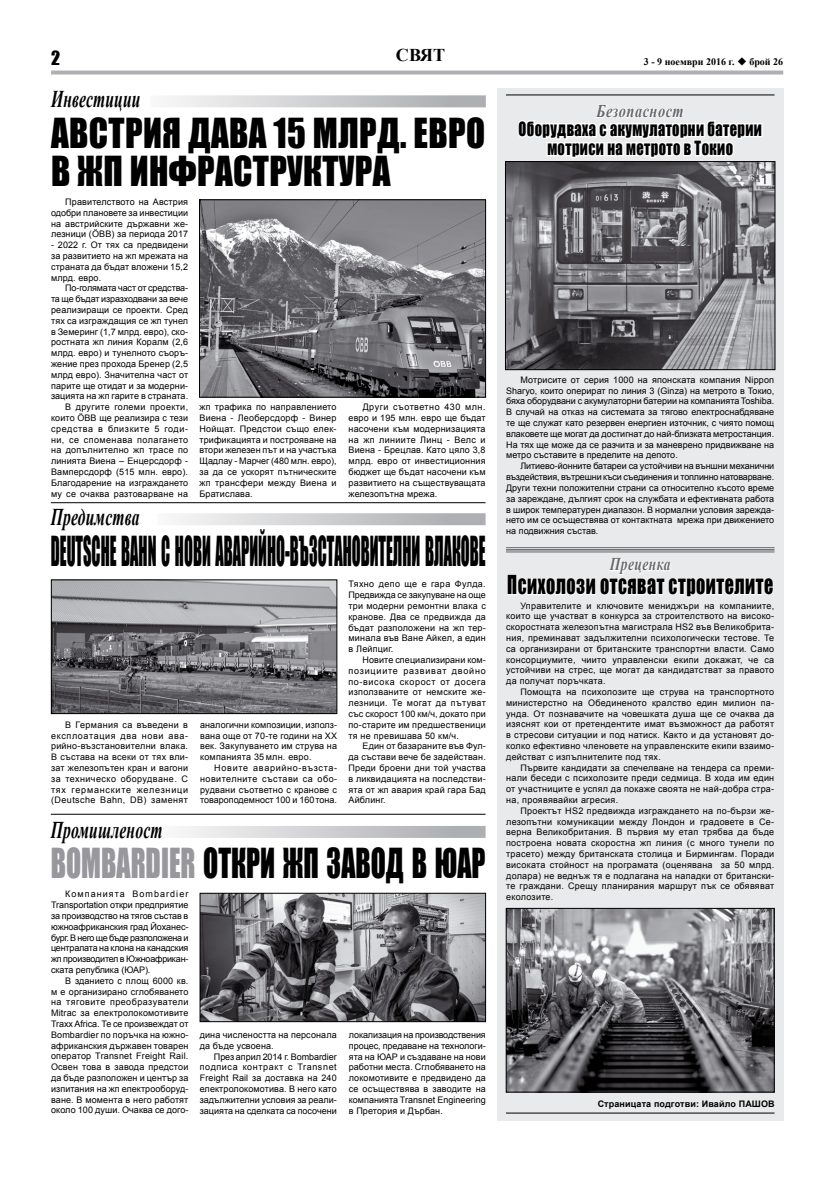
<style>
.page{position:relative;width:823px;height:1191px;background:#fff}
.page>*{position:absolute;margin:0;border:0;box-sizing:border-box;transform-origin:0 0}
.t1{font:38px "Impact";color:#000;scale:.43 1}
.t2{font:38px/38px "Impact";color:#000;scale:.92 1}
.t3{font:38px "Impact";color:#000;scale:.73 1}
.t4{font:italic 700 24px "Times New Roman";letter-spacing:.01em;color:#000;scale:.65 1}
.t5{font:24px "Impact";letter-spacing:.03em;color:#000;scale:.75 1}
.t6{font:18px/19px "Impact";letter-spacing:.03em;color:#000;text-align:center;scale:.8 1}
.t7{font:italic 700 18px "Times New Roman";letter-spacing:.03em;color:#68676c;scale:.8 1}
.t8{font:italic 700 18px "Times New Roman";letter-spacing:.03em;color:#68676c;scale:.75 1}
.t9{font:700 18px "Times New Roman";color:#000}
.t10{font:18px "Impact";letter-spacing:.03em;color:#000}
.t11{font:700 10px "Times New Roman";color:#000}
.t12{font:9px/10.8px "Arial";letter-spacing:.015em;color:#000;text-align:justify}
.t13{font:700 9px "Arial";letter-spacing:.015em;color:#000}
.s1{color:#98989c}
</style>
<div class="page">
<svg style="left:51px;top:70px;width:731px;height:4px;background:#b8b9bb"></svg>
<div style="left:497px;top:88px;width:285px;height:1032px;background:#e9eaeb"></div>
<svg style="left:515px;top:94px;width:248px;height:64px"></svg>
<svg style="left:507px;top:558px;width:267px;height:39px"></svg>
<hr style="left:505px;top:547px;width:269px;height:1px;background:#68676c">
<hr style="left:505px;top:549px;width:269px;height:1px;background:#68676c">
<hr style="left:505px;top:551px;width:269px;height:1px;background:#68676c">
<hr style="left:505px;top:95px;width:269px;height:1px;background:#000">
<img style="left:507px;top:163px;width:265px;height:205px">
<div style="left:505px;top:161px;width:269px;height:209px;border:1px solid #000"></div>
<hr style="left:505px;top:1112px;width:269px;height:1px;background:#000">
<hr style="left:51px;top:502px;width:434px;height:1px;background:#000">
<hr style="left:51px;top:813px;width:434px;height:1px;background:#000">
<svg style="left:168px;top:95px;width:317px;height:12px;background:#cecfd1"></svg>
<svg style="left:174px;top:513px;width:311px;height:12px;background:#cecfd0"></svg>
<svg style="left:180px;top:826px;width:305px;height:12px;background:#cdced0"></svg>
<img style="left:507px;top:910px;width:265px;height:180px">
<div style="left:505px;top:908px;width:269px;height:184px;border:1px solid #000"></div>
<img style="left:201px;top:201px;width:282px;height:194px">
<div style="left:199px;top:199px;width:286px;height:198px;border:1px solid #000"></div>
<img style="left:53px;top:581px;width:282px;height:131px">
<div style="left:51px;top:579px;width:286px;height:135px;border:1px solid #000"></div>
<img style="left:202px;top:895px;width:281px;height:125px">
<div style="left:200px;top:893px;width:285px;height:129px;border:1px solid #000"></div>
<h3 class="t10" style="left:51px;top:44px;width:11px">2</h3>
<h3 class="t9" style="left:396px;top:43px;width:51px">СВЯТ</h3>
<h2 class="t4" style="left:51px;top:82px;width:139px">Инвестиции</h2>
<h1 class="t2" style="left:51px;top:113px;width:473px">АВСТРИЯ ДАВА 15 МЛРД. ЕВРО<br>В ЖП ИНФРАСТРУКТУРА</h1>
<p class="t12" style="left:51px;top:196px;width:138px;text-indent:14px">Правителството на Австрия одобри плановете за инвестиции на австрийските държавни же&shy;лезници (ÖBB) за периода 2017</p>
<p class="t12" style="left:51px;top:240px;width:138px">- 2022 г. От тях са предвидени за развитието на жп мрежата на страната да бъдат вложени 15,2 млрд. евро.</p>
<p class="t12" style="left:51px;top:283px;width:138px;text-align:right">По-голямата част от средства-<br>та ще бъдат изразходвани за вече реализиращи се проекти. Сред тях са изграждащия се жп тунел в Земеринг (1,7 млрд. евро), ско&shy;ростната жп линия Коралм (2,6 млрд. евро) и тунелното съоръ&shy;жение през прохода Бренер (2,5 млрд евро). Значителна част от парите ще отидат и за модерни&shy;зацията на жп гарите в страната.<br>В другите големи проекти, които ÖBB ще реализира с тези средства в близките 5 годи&shy;ни, се споменава полагането на допълнително жп трасе по линията Виена – Енцерсдорф -<br>Вамперсдорф (515 млн. евро).<br>Благодарение на изграждането му се очаква разтоварване на</p>
<p class="t12" style="left:199px;top:401px;width:138px">жп трафика по направлението Виена - Леоберсдорф - Винер Нойщат. Предстои също елек&shy;трификацията и построяване на втори железен път и на участъка Щадлау - Марчег (480 млн. евро), за да се ускорят пътническите жп трансфери между Виена и Братислава.</p>
<p class="t12" style="left:348px;top:401px;width:138px;text-indent:14px">Други съответно 430 млн. евро и 195 млн. евро ще бъдат насочени към модернизацията на жп линиите Линц - Велс и Виена - Брецлав. Като цяло 3,8 млрд. евро от инвестиционния бюджет ще бъдат насочени към развитието на съществуващата железопътна мрежа.</p>
<h2 class="t4" style="left:51px;top:500px;width:138px">Предимства</h2>
<h1 class="t1" style="left:51px;top:521px;width:1011px">DEUTSCHE BAHN С НОВИ АВАРИЙНО-ВЪЗСТАНОВИТЕЛНИ ВЛАКОВЕ</h1>
<p class="t12" style="left:51px;top:719px;width:138px;text-indent:14px">В Германия са въведени в експлоатация два нови ава&shy;рийно-възстановителни влака.<br>В състава на всеки от тях вли&shy;зат железопътен кран и вагони за техническо оборудване. С тях германските железници (Deutsche Bahn, DB) заменят</p>
<p class="t12" style="left:200px;top:719px;width:138px">аналогични композиции, използ&shy;вана още от 70-те години на ХХ век. Закупуването им струва на компанията 35 млн. евро.</p>
<p class="t12" style="left:200px;top:762px;width:138px;text-indent:14px">Новите аварийно-възста&shy;новителните състави са обо&shy;рудвани съответно с кранове с товароподемност 100 и 160тона.</p>
<p class="t12" style="left:348px;top:579px;width:139px">Тяхно депо ще е гара Фулда.<br>Предвижда се закупуване на още три модерни ремонтни влака с кранове. Два се предвижда да бъдат разположени на жп тер&shy;минала във Ване Айкел, а един в Лейпциг.</p>
<p class="t12" style="left:348px;top:654px;width:139px;text-indent:14px">Новите специализирани ком&shy;позициите развиват двойно по-висока скорост от досега използваните от немските же&shy;лезници. Те могат да пътуват със скорост 100 км/ч, докато при по-старите им предшественици тя не превишава 50 км/ч.</p>
<p class="t12" style="left:348px;top:741px;width:139px;text-indent:14px">Един от базараните във Фул&shy;да състави вече бе задействан.<br>Преди броени дни той участва в ликвидацията на последстви&shy;ята от жп авария край гара Бад Айблинг.</p>
<h2 class="t4" style="left:51px;top:812px;width:173px">Промишленост</h2>
<h1 class="t3" style="left:51px;top:834px;width:596px"><span class="s1">BOMBARDIER</span> ОТКРИ ЖП ЗАВОД В ЮАР</h1>
<p class="t12" style="left:51px;top:889px;width:139px;text-indent:14px">Компанията Bombardier Transportation откри предприятие за производство на тягов състав в южноафриканския град Йоханес&shy;бург. В него ще бъде разположена и централата на клона на канадския жп производител в Южноафрикан&shy;ската република (ЮАР).</p>
<p class="t12" style="left:51px;top:975px;width:139px;text-indent:14px">В зданието с площ 6000 кв. м е организирано сглобяването на тяговите преобразуватели Mitrac за електролокомотивите Traxx Africa. Те се произвеждат от Bombardier по поръчка на южно&shy;африканския държавен товарен оператор Transnet Freight Rail.<br>Освен това в завода предстои да бъде разположен и център за изпитания на жп електрооборуд&shy;ване. В момента в него работят около 100 души. Очаква се дого-</p>
<p class="t12" style="left:200px;top:1029px;width:138px">дина числеността на персонала да бъде усвоена.</p>
<p class="t12" style="left:200px;top:1051px;width:138px;text-indent:14px">През април 2014 г. Bombardier подписа контракт с Transnet Freight Rail за доставка на 240 електролокомотива. В него като задължителни условия за реали&shy;зацията на сделката са посочени</p>
<p class="t12" style="left:348px;top:1029px;width:138px">локализация на производствения процес, предаване на технологи&shy;ята на ЮАР и създаване на нови работни места. Сглобяването на локомотивите е предвидено да се осъществява в заводите на компанията Transnet Engineering в Претория и Дърбан.</p>
<p class="t11" style="left:643px;top:55px;width:141px">3 - 9 ноември 2016 г. ◆ брой 26</p>
<h3 class="t7" style="left:596px;top:98px;width:110px">Безопасност</h3>
<h3 class="t6" style="left:518px;top:119px;width:306px">Оборудваха с акумулаторни батерии мотриси на метрото в Токио</h3>
<p class="t12" style="left:506px;top:374px;width:269px;text-indent:14px">Мотрисите от серия 1000 на японската компания Nippon Sharyo, които оперират по линия 3 (Ginza) на метрото в Токио, бяха оборудвани с акумулаторни батерии на компанията Toshiba.<br>В случай на отказ на системата за тягово електроснабдяване те ще служат като резервен енергиен източник, с чиято помощ влаковете ще могат да достигнат до най-близката метростанция.<br>На тях ще може да се разчита и за маневрено придвижване на метро съставите в пределите на депото.</p>
<p class="t12" style="left:506px;top:461px;width:269px;text-indent:14px">Литиево-йонните батареи са устойчиви на външни механични въздействия, вътрешни къси съединения и топлинно натоварване.<br>Други техни положителни страни са относително късото време за зареждане, дългият срок на службата и ефективната работа в широк температурен диапазон. В нормални условия зарежда&shy;нето им се осъществява от контактната мрежа при движението на подвижния състав.</p>
<h3 class="t8" style="left:609px;top:552px;width:82px">Преценка</h3>
<h2 class="t5" style="left:507px;top:566px;width:356px">Психолози отсяват строителите</h2>
<p class="t12" style="left:506px;top:600px;width:269px;text-indent:14px">Управителите и ключовите мениджъри на компаниите, които ще участват в конкурса за строителството на високо&shy;скоростната железопътна магистрала HS2 във Великобрита&shy;ния, преминават задължителни психологически тестове. Те са организирани от британските транспортни власти. Само консорциумите, чиито управленски екипи докажат, че са устойчиви на стрес, ще могат да кандидатстват за правото да получат поръчката.</p>
<p class="t12" style="left:506px;top:686px;width:269px;text-indent:14px">Помощта на психолозите ще струва на транспортното министерстно на Обединеното кралство един милион па&shy;унда. От познавачите на човешката душа ще се очаква да изяснят кои от претендентите имат възможност да работят в стресови ситуации и под натиск. Както и да установят до&shy;колко ефективно членовете на управленските екипи взаимо&shy;действат с изпълнителите под тях.</p>
<p class="t12" style="left:506px;top:762px;width:269px;text-indent:14px">Първите кандидати за спечелване на тендера са преми&shy;нали беседи с психолозите преди седмица. В хода им един от участниците е успял да покаже своята не най-добра стра&shy;на, проявявайки агресия.</p>
<p class="t12" style="left:506px;top:805px;width:269px;text-indent:14px">Проектът HS2 предвижда изграждането на по-бързи же&shy;лезопътни комуникации между Лондон и градовете в Се&shy;верна Великобритания. В първия му етап трябва да бъде построена новата скоростна жп линия (с много тунели по трасето) между британската столица и Бирмингам. Поради високата стойност на програмата (оценявана за 50 млрд. долара) не веднъж тя е подлагана на нападки от британски&shy;те граждани. Срещу планирания маршрут пък се обявяват еколозите.</p>
<p class="t13" style="left:597px;top:1097px;width:178px">Страницата подготви: Ивайло ПАШОВ</p>
</div>
